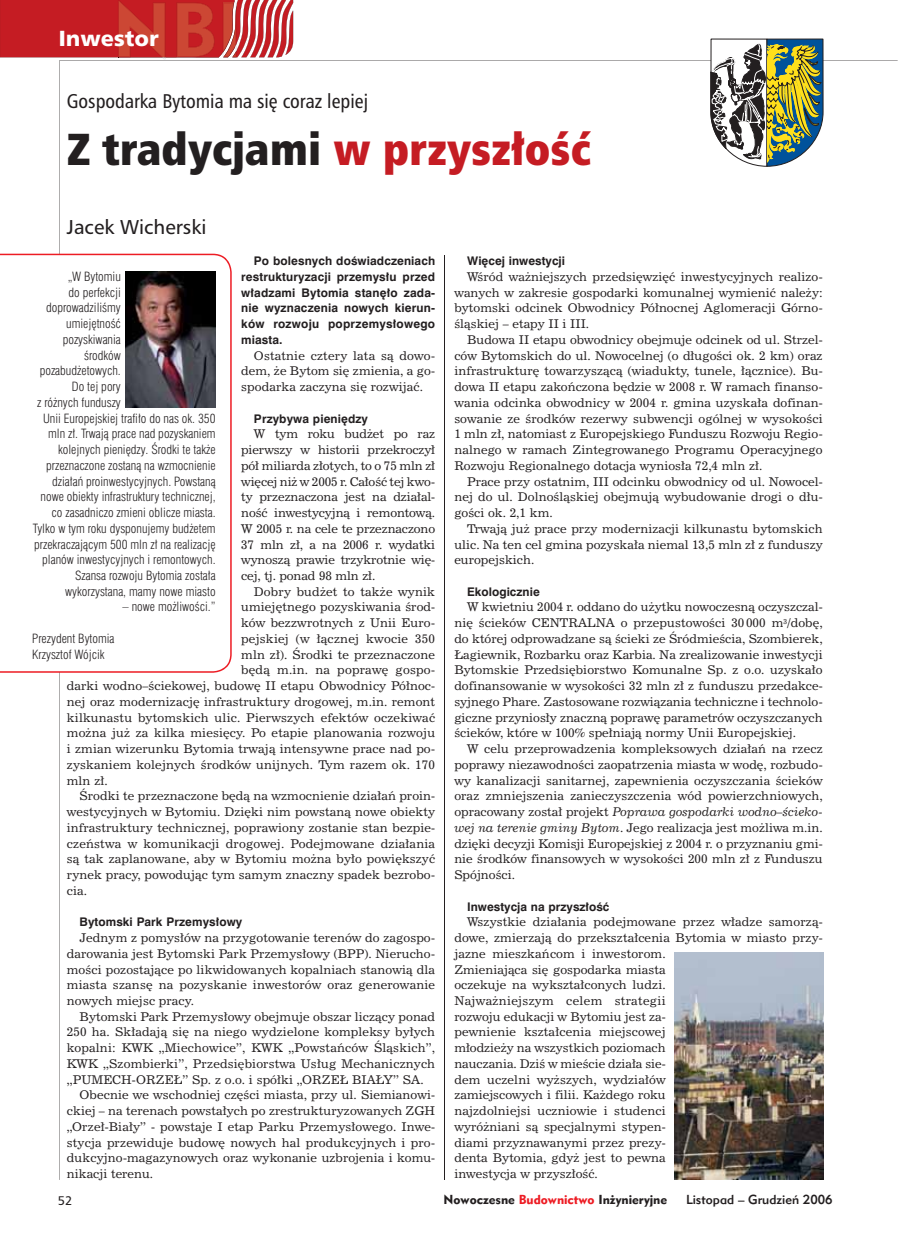
<style>
.page{position:relative;width:898px;height:1238px;background:#fff}
.page>*{position:absolute;margin:0;border:0;box-sizing:border-box;transform-origin:0 0}
.t1{font:71.1px "Geometr 415 Blk PL";color:#cc4734}
.t2{font:43.5px "Humnst 777 X Blk Cn PL";color:#231f20}
.t3{font:21px "Humnst 777 Blk PL";color:#fff}
.t4{font:19.2px "Humnst 777 Cn PL";color:#231f20}
.t5{font:19.2px "Humnst 777 PL";color:#231f20}
.t6{font:12px "Geometr 415 Blk PL";color:#231f20}
.t7{font:12px "Geometr 415 Md PL";color:#231f20}
.t8{font:12px "Humnst 777 PL";color:#231f20}
.t9{font:11.7px/15.8px "Swis 721 Lt Cn PL";color:#231f20}
.t10{font:11.1px/15.8px "News 702 PL";letter-spacing:.01em;color:#231f20;text-align:justify}
.t11{font:700 11.1px/15.8px "Swis 721 PL";letter-spacing:.01em;color:#231f20;text-align:justify}
.s1{color:#c51c23}
.s2{font-style:italic}
.s3{color:#ed1c24}
</style>
<div class="page">
<hr style="left:444px;top:255px;width:1px;height:924px;background:#231f20">
<svg style="left:0;top:254px;width:232px;height:418px"></svg>
<img style="left:125px;top:272px;width:90px;height:135px">
<img style="left:674px;top:952px;width:149px;height:226px">
<svg style="left:710px;top:39px;width:112px;height:127px"></svg>
<svg style="left:0;top:1px;width:293px;height:58px;background:#c73339"></svg>
<h1 class="t1" style="left:112px;top:-3px;width:132px">NBI</h1>
<h3 class="t3" style="left:59px;top:29px;width:101px">Inwestor</h3>
<h3 class="t4" style="left:67px;top:91px;width:302px">Gospodarka Bytomia ma się coraz lepiej</h3>
<h2 class="t2" style="left:67px;top:128px;width:525px">Z tradycjami <span class="s1">w przyszłość</span></h2>
<h3 class="t5" style="left:67px;top:219px;width:141px">Jacek Wicherski</h3>
<p class="t11" style="left:241px;top:254px;width:195px;text-indent:13px">Po bolesnych doświadczeniach restrukturyzacji przemysłu przed władzami Bytomia stanęło zada&shy;nie wyznaczenia nowych kierun&shy;ków rozwoju poprzemysłowego miasta.</p>
<p class="t10" style="left:241px;top:348px;width:195px;text-indent:13px">Ostatnie cztery lata są dowo&shy;dem, że Bytom się zmienia, a go&shy;spodarka zaczyna się rozwijać.</p>
<p class="t11" style="left:254px;top:412px;width:115px">Przybywa pieniędzy</p>
<p class="t10" style="left:241px;top:427px;width:195px;text-indent:13px">W tym roku budżet po raz pierwszy w historii przekroczył pół miliarda złotych, to o 75 mln zł więcej niż w 2005 r. Całość tej kwo&shy;ty przeznaczona jest na działal&shy;ność inwestycyjną i remontową.<br>W 2005 r. na cele te przeznaczono 37 mln zł, a na 2006 r. wydatki wynoszą prawie trzykrotnie wię&shy;cej, tj. ponad 98 mln zł.</p>
<p class="t10" style="left:254px;top:584px;width:183px">Dobry budżet to także wynik</p>
<p class="t10" style="left:241px;top:600px;width:195px">umiejętnego pozyskiwania środ-</p>
<p class="t10" style="left:241px;top:616px;width:195px">ków bezzwrotnych z Unii Euro-</p>
<p class="t10" style="left:241px;top:631px;width:195px">pejskiej (w łącznej kwocie 350</p>
<p class="t10" style="left:241px;top:647px;width:195px">mln zł). Środki te przeznaczone</p>
<p class="t10" style="left:241px;top:663px;width:195px">będą m.in. na poprawę gospo-</p>
<p class="t10" style="left:67px;top:679px;width:369px">darki wodno–ściekowej, budowę II etapu Obwodnicy Północ-</p>
<p class="t10" style="left:67px;top:694px;width:369px">nej oraz modernizację infrastruktury drogowej, m.in. remont</p>
<p class="t10" style="left:67px;top:710px;width:370px">kilkunastu bytomskich ulic. Pierwszych efektów oczekiwać</p>
<p class="t10" style="left:67px;top:726px;width:369px">można już za kilka miesięcy. Po etapie planowania rozwoju</p>
<p class="t10" style="left:67px;top:741px;width:369px">i zmian wizerunku Bytomia trwają intensywne prace nad po-</p>
<p class="t10" style="left:67px;top:757px;width:369px">zyskaniem kolejnych środków unijnych. Tym razem ok. 170</p>
<p class="t10" style="left:67px;top:773px;width:42px">mln zł.</p>
<p class="t10" style="left:80px;top:789px;width:357px">Środki te przeznaczone będą na wzmocnienie działań proin-</p>
<p class="t10" style="left:67px;top:804px;width:369px">westycyjnych w Bytomiu. Dzięki nim powstaną nowe obiekty</p>
<p class="t10" style="left:67px;top:820px;width:369px">infrastruktury technicznej, poprawiony zostanie stan bezpie-</p>
<p class="t10" style="left:67px;top:836px;width:370px">czeństwa w komunikacji drogowej. Podejmowane działania</p>
<p class="t10" style="left:67px;top:852px;width:369px">są tak zaplanowane, aby w Bytomiu można było powiększyć</p>
<p class="t10" style="left:67px;top:867px;width:369px">rynek pracy, powodując tym samym znaczny spadek bezrobo-</p>
<p class="t10" style="left:67px;top:883px;width:22px">cia.</p>
<p class="t11" style="left:80px;top:915px;width:164px">Bytomski Park Przemysłowy</p>
<p class="t10" style="left:67px;top:930px;width:370px;text-indent:13px">Jednym z pomysłów na przygotowanie terenów do zagospo&shy;darowania jest Bytomski Park Przemysłowy (BPP). Nierucho&shy;mości pozostające po likwidowanych kopalniach stanowią dla miasta szansę na pozyskanie inwestorów oraz generowanie nowych miejsc pracy.</p>
<p class="t10" style="left:67px;top:1009px;width:370px;text-indent:13px">Bytomski Park Przemysłowy obejmuje obszar liczący ponad 250 ha. Składają się na niego wydzielone kompleksy byłych kopalni: KWK „Miechowice”, KWK „Powstańców Śląskich”, KWK „Szombierki”, Przedsiębiorstwa Usług Mechanicznych „PUMECH-ORZEŁ” Sp. z o.o. i spółki „ORZEŁ BIAŁY” SA.</p>
<p class="t10" style="left:67px;top:1088px;width:370px;text-indent:13px">Obecnie we wschodniej części miasta, przy ul. Siemianowi&shy;ckiej – na terenach powstałych po zrestrukturyzowanych ZGH „Orzeł-Biały” - powstaje I etap Parku Przemysłowego. Inwe&shy;stycja przewiduje budowę nowych hal produkcyjnych i pro&shy;dukcyjno-magazynowych oraz wykonanie uzbrojenia i komu&shy;nikacji terenu.</p>
<p class="t9" style="left:68px;top:270px;width:54px">„W Bytomiu</p>
<p class="t9" style="left:68px;top:286px;width:54px">do perfekcji</p>
<p class="t9" style="left:46px;top:301px;width:76px">doprowadziliśmy</p>
<p class="t9" style="left:66px;top:317px;width:56px">umiejętność</p>
<p class="t9" style="left:63px;top:333px;width:60px">pozyskiwania</p>
<p class="t9" style="left:84px;top:349px;width:38px">środków</p>
<p class="t9" style="left:40px;top:364px;width:83px">pozabudżetowych.</p>
<p class="t9" style="left:72px;top:380px;width:51px">Do tej pory</p>
<p class="t9" style="left:37px;top:396px;width:85px">z różnych funduszy</p>
<p class="t9" style="left:43px;top:411px;width:174px">Unii Europejskiej trafiło do nas ok. 350</p>
<p class="t9" style="left:48px;top:427px;width:169px">mln zł. Trwają prace nad pozyskaniem</p>
<p class="t9" style="left:58px;top:443px;width:159px">kolejnych pieniędzy. Środki te także</p>
<p class="t9" style="left:46px;top:459px;width:171px">przeznaczone zostaną na wzmocnienie</p>
<p class="t9" style="left:52px;top:474px;width:165px">działań proinwestycyjnych. Powstaną</p>
<p class="t9" style="left:41px;top:490px;width:176px">nowe obiekty infrastruktury technicznej,</p>
<p class="t9" style="left:52px;top:506px;width:165px">co zasadniczo zmieni oblicze miasta.</p>
<p class="t9" style="left:33px;top:522px;width:184px">Tylko w tym roku dysponujemy budżetem</p>
<p class="t9" style="left:34px;top:537px;width:183px">przekraczającym 500 mln zł na realizację</p>
<p class="t9" style="left:42px;top:553px;width:175px">planów inwestycyjnych i remontowych.</p>
<p class="t9" style="left:75px;top:569px;width:142px">Szansa rozwoju Bytomia została</p>
<p class="t9" style="left:65px;top:585px;width:152px">wykorzystana, mamy nowe miasto</p>
<p class="t9" style="left:122px;top:600px;width:95px">– nowe możliwości.”</p>
<p class="t9" style="left:32px;top:632px;width:84px">Prezydent Bytomia<br>Krzysztof Wójcik</p>
<p class="t11" style="left:467px;top:254px;width:99px">Więcej inwestycji</p>
<p class="t10" style="left:454px;top:270px;width:369px;text-indent:13px">Wśród ważniejszych przedsięwzięć inwestycyjnych realizo&shy;wanych w zakresie gospodarki komunalnej wymienić należy: bytomski odcinek Obwodnicy Północnej Aglomeracji Górno&shy;śląskiej – etapy II i III.</p>
<p class="t10" style="left:454px;top:332px;width:370px;text-indent:13px">Budowa II etapu obwodnicy obejmuje odcinek od ul. Strzel&shy;ców Bytomskich do ul. Nowocelnej (o długości ok. 2 km) oraz infrastrukturę towarzyszącą (wiadukty, tunele, łącznice). Bu&shy;dowa II etapu zakończona będzie w 2008 r. W ramach finanso&shy;wania odcinka obwodnicy w 2004 r. gmina uzyskała dofinan&shy;sowanie ze środków rezerwy subwencji ogólnej w wysokości 1 mln zł, natomiast z Europejskiego Funduszu Rozwoju Regio&shy;nalnego w ramach Zintegrowanego Programu Operacyjnego Rozwoju Regionalnego dotacja wyniosła 72,4 mln zł.</p>
<p class="t10" style="left:454px;top:474px;width:370px;text-indent:13px">Prace przy ostatnim, III odcinku obwodnicy od ul. Nowocel&shy;nej do ul. Dolnośląskiej obejmują wybudowanie drogi o dłu&shy;gości ok. 2,1 km.</p>
<p class="t10" style="left:454px;top:521px;width:370px;text-indent:13px">Trwają już prace przy modernizacji kilkunastu bytomskich ulic. Na ten cel gmina pozyskała niemal 13,5 mln zł z funduszy europejskich.</p>
<p class="t11" style="left:467px;top:585px;width:74px">Ekologicznie</p>
<p class="t10" style="left:454px;top:600px;width:370px;text-indent:13px">W kwietniu 2004 r. oddano do użytku nowoczesną oczyszczal&shy;nię ścieków CENTRALNA o przepustowości 30 000 m<sup>3</sup>/dobę, do której odprowadzane są ścieki ze Śródmieścia, Szombierek, Łagiewnik, Rozbarku oraz Karbia. Na zrealizowanie inwestycji Bytomskie Przedsiębiorstwo Komunalne Sp. z o.o. uzyskało dofinansowanie w wysokości 32 mln zł z funduszu przedakce&shy;syjnego Phare. Zastosowane rozwiązania techniczne i technolo&shy;giczne przyniosły znaczną poprawę parametrów oczyszczanych ścieków, które w 100% spełniają normy Unii Europejskiej.</p>
<p class="t10" style="left:454px;top:741px;width:370px;text-indent:13px">W celu przeprowadzenia kompleksowych działań na rzecz poprawy niezawodności zaopatrzenia miasta w wodę, rozbudo&shy;wy kanalizacji sanitarnej, zapewnienia oczyszczania ścieków oraz zmniejszenia zanieczyszczenia wód powierzchniowych, opracowany został projekt <span class="s2">Poprawa gospodarki wodno–ścieko&shy;wej na terenie gminy Bytom</span>. Jego realizacja jest możliwa m.in. dzięki decyzji Komisji Europejskiej z 2004 r. o przyznaniu gmi&shy;nie środków finansowych w wysokości 200 mln zł z Funduszu Spójności.</p>
<p class="t11" style="left:467px;top:899px;width:144px">Inwestycja na przyszłość</p>
<p class="t10" style="left:454px;top:915px;width:370px;text-align:left;text-indent:13px">Wszystkie działania podejmowane przez władze samorzą&shy;dowe, zmierzają do przekształcenia Bytomia w miasto przy&shy;jazne mieszkańcom i inwestorom.<br>Zmieniająca się gospodarka miasta<br>oczekuje na wykształconych ludzi.<br>Najważniejszym celem strategii<br>rozwoju edukacji w Bytomiu jest za-<br>pewnienie kształcenia miejscowej<br>młodzieży na wszystkich poziomach<br>nauczania. Dziś w mieście działa sie-<br>dem uczelni wyższych, wydziałów<br>zamiejscowych i filii. Każdego roku<br>najzdolniejsi uczniowie i studenci<br>wyróżniani są specjalnymi stypen-<br>diami przyznawanymi przez prezy-<br>denta Bytomia, gdyż jest to pewna<br>inwestycja w przyszłość.</p>
<p class="t8" style="left:58px;top:1195px;width:16px">52</p>
<p class="t6" style="left:443px;top:1193px;width:225px">Nowoczesne <span class="s3">Budownictwo</span> Inżynieryjne</p>
<p class="t7" style="left:685px;top:1193px;width:148px">Listopad – Grudzień 2006</p>
</div>
